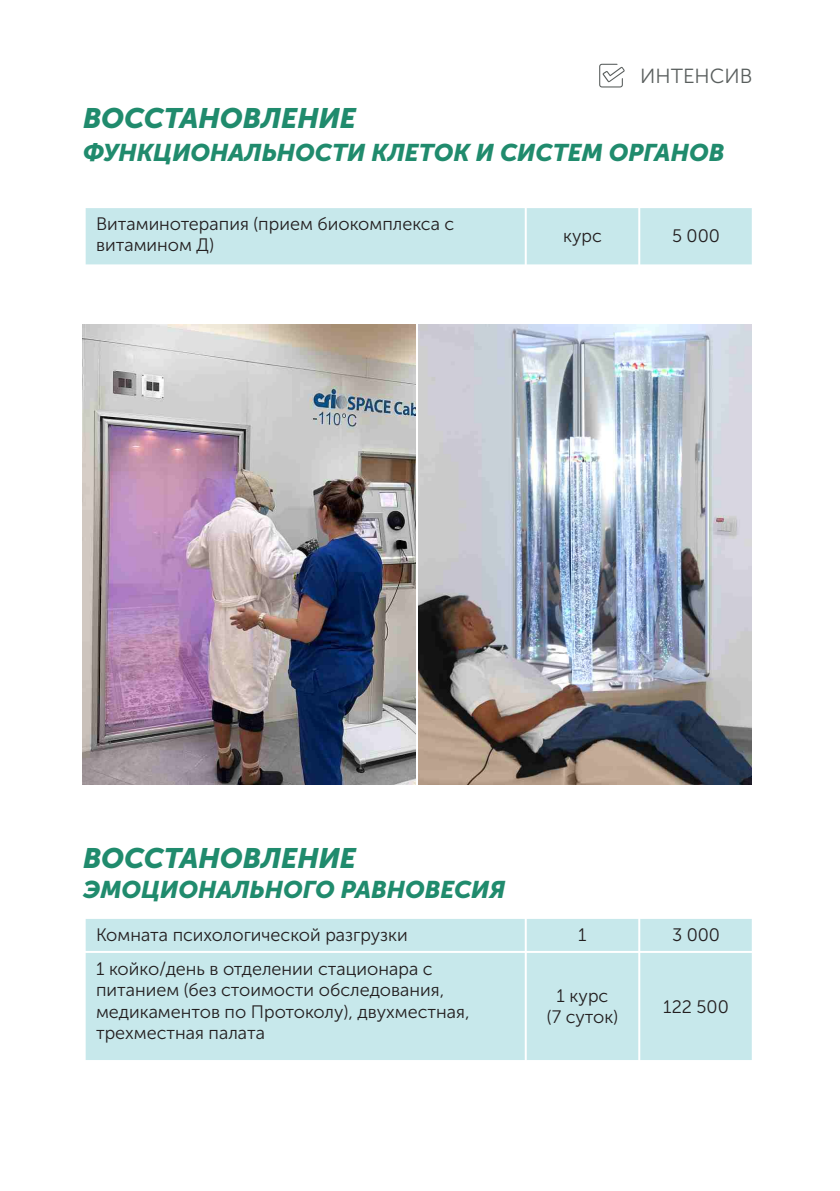
<style>
.page{position:relative;width:840px;height:1191px;background:#fff}
.page>*{position:absolute;margin:0;border:0;box-sizing:border-box;transform-origin:0 0}
.t1{font:italic 28px "Museo Sans Cyrl 900,Bold";color:#208b6d}
.t2{font:italic 24px "Museo Sans Cyrl 900,Bold";color:#208b6d}
.t3{font:20.4px "Museo Sans Cyrl 300";color:#595e5d}
.t4{font:18px/21.6px "Museo Sans Cyrl 300";color:#231f20}
</style>
<div class="page">
<svg style="left:599px;top:64px;width:25px;height:23px"></svg>
<div style="left:85px;top:207px;width:440px;height:58px;background:#c7e8eb"></div>
<div style="left:525px;top:207px;width:114px;height:58px;background:#c7e8eb"></div>
<div style="left:639px;top:207px;width:113px;height:58px;background:#c7e8eb"></div>
<hr style="left:84px;top:206px;width:2px;height:60px;background:#fff">
<hr style="left:524px;top:206px;width:2px;height:60px;background:#fff">
<hr style="left:638px;top:206px;width:2px;height:60px;background:#fff">
<hr style="left:751px;top:206px;width:2px;height:60px;background:#fff">
<hr style="left:84px;top:264px;width:669px;height:2px;background:#fff">
<hr style="left:84px;top:206px;width:669px;height:2px;background:#fff">
<div style="left:85px;top:918px;width:440px;height:34px;background:#c7e8eb"></div>
<div style="left:525px;top:918px;width:114px;height:34px;background:#c7e8eb"></div>
<div style="left:639px;top:918px;width:113px;height:34px;background:#c7e8eb"></div>
<div style="left:85px;top:952px;width:440px;height:109px;background:#c7e8eb"></div>
<div style="left:525px;top:952px;width:114px;height:109px;background:#c7e8eb"></div>
<div style="left:639px;top:952px;width:113px;height:109px;background:#c7e8eb"></div>
<hr style="left:84px;top:917px;width:2px;height:145px;background:#fff">
<hr style="left:524px;top:917px;width:2px;height:145px;background:#fff">
<hr style="left:638px;top:917px;width:2px;height:145px;background:#fff">
<hr style="left:751px;top:917px;width:2px;height:145px;background:#fff">
<hr style="left:84px;top:1060px;width:669px;height:2px;background:#fff">
<hr style="left:84px;top:951px;width:669px;height:2px;background:#fff">
<hr style="left:84px;top:917px;width:669px;height:2px;background:#fff">
<img style="left:83px;top:324px;width:332px;height:460px">
<img style="left:418px;top:324px;width:333px;height:460px">
<p class="t3" style="left:640px;top:67px;width:113px">ИНТЕНСИВ</p>
<h1 class="t1" style="left:83px;top:107px;width:274px">ВОССТАНОВЛЕНИЕ</h1>
<h2 class="t2" style="left:83px;top:143px;width:642px">ФУНКЦИОНАЛЬНОСТИ КЛЕТОК И СИСТЕМ ОРГАНОВ</h2>
<p class="t4" style="left:96px;top:214px;width:359px">Витаминотерапия (прием биокомплекса с витамином Д)</p>
<p class="t4" style="left:562px;top:227px;width:40px">курс</p>
<p class="t4" style="left:671px;top:227px;width:49px">5 000</p>
<h1 class="t1" style="left:83px;top:846px;width:274px">ВОССТАНОВЛЕНИЕ</h1>
<h2 class="t2" style="left:83px;top:879px;width:423px">ЭМОЦИОНАЛЬНОГО РАВНОВЕСИЯ</h2>
<p class="t4" style="left:96px;top:925px;width:313px">Комната психологической разгрузки</p>
<p class="t4" style="left:578px;top:925px;width:10px">1</p>
<p class="t4" style="left:671px;top:925px;width:49px">3 000</p>
<p class="t4" style="left:96px;top:959px;width:375px">1 койко/день в отделении стационара с питанием (без стоимости обследования, медикаментов по Протоколу), двухместная, трехместная палата</p>
<p class="t4" style="left:546px;top:986px;width:73px;text-align:center">1 курс<br>(7 суток)</p>
<p class="t4" style="left:662px;top:997px;width:67px">122 500</p>
</div>
